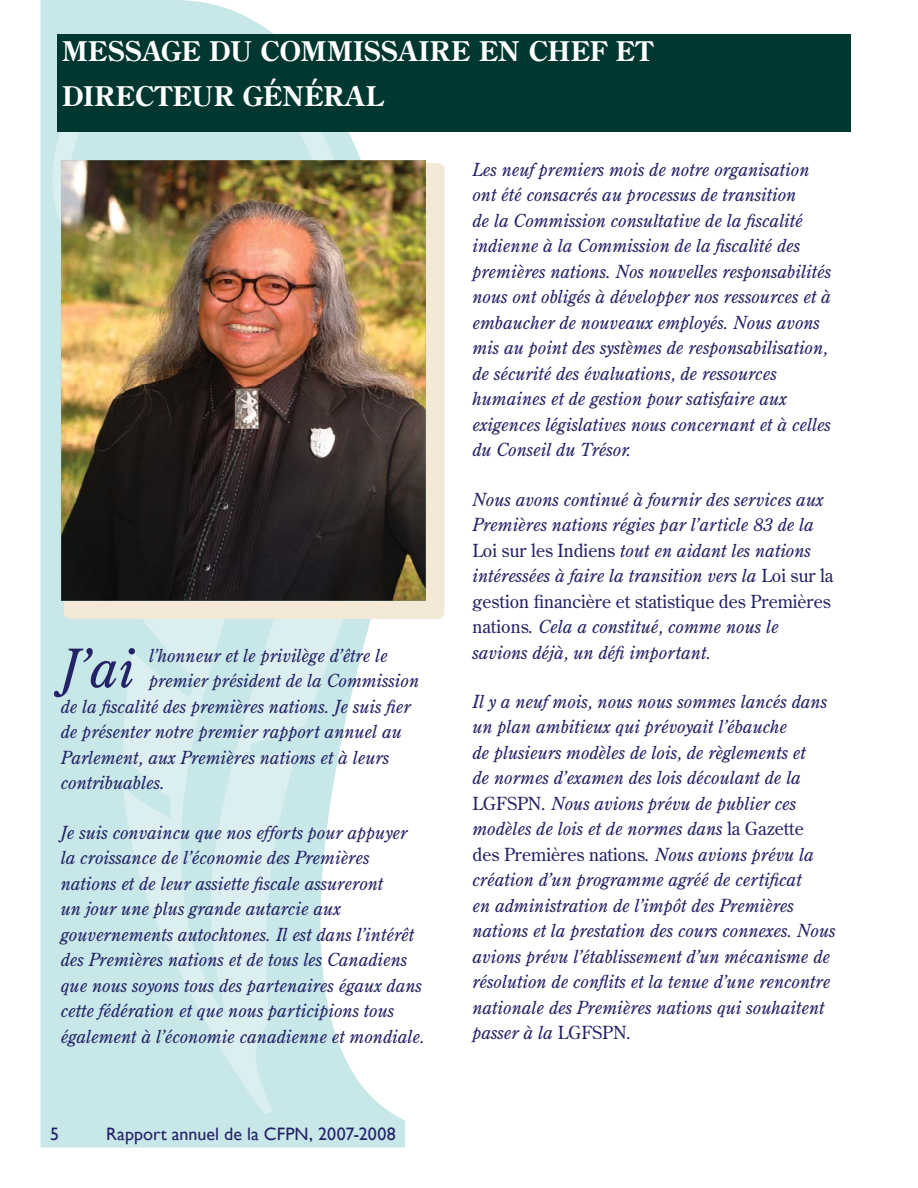
<style>
.page{position:relative;width:918px;height:1188px;background:#fff}
.page>*{position:absolute;margin:0;border:0;box-sizing:border-box;transform-origin:0 0}
.t1{font:italic 52.8px "Century Old Style Std";color:#242366}
.t2{font:700 27px/45px "Century Old Style Std";letter-spacing:.025em;color:#fff}
.t3{font:italic 18px/25.5px "Century Old Style Std";color:#242366}
.t4{font:18px "Gill Sans";letter-spacing:.005em;color:#242366}
.s1{font-style:normal}
</style>
<div class="page">
<svg style="left:40px;top:0;width:365px;height:1148px"></svg>
<svg style="left:53px;top:48px;width:290px;height:1067px;background:#cfeaeb"></svg>
<div style="left:57px;top:34px;width:793px;height:53px;background:#003730"></div>
<div style="left:57px;top:79px;width:793px;height:53px;background:#003730"></div>
<div style="left:404px;top:163px;width:41px;height:457px;background:#f3e9d6"></div>
<img style="left:63px;top:600px;width:77px;height:20px">
<img style="left:276px;top:600px;width:107px;height:20px">
<img style="left:223px;top:600px;width:53px;height:20px">
<img style="left:170px;top:600px;width:53px;height:20px">
<img style="left:140px;top:600px;width:30px;height:20px">
<img style="left:61px;top:160px;width:365px;height:440px">
<h2 class="t2" style="left:62px;top:31px;width:592px">MESSAGE DU COMMISSAIRE EN CHEF ET<br>DIRECTEUR GÉNÉRAL</h2>
<h1 class="t1" style="left:61px;top:648px;width:76px">J’ai</h1>
<p class="t3" style="left:149px;top:644px;width:240px">l’honneur et le privilège d’être le</p>
<p class="t3" style="left:149px;top:670px;width:272px">premier président de la Commission</p>
<p class="t3" style="left:61px;top:695px;width:351px">de la fiscalité des premières nations. Je suis fier</p>
<p class="t3" style="left:61px;top:721px;width:343px">de présenter notre premier rapport annuel au</p>
<p class="t3" style="left:61px;top:746px;width:330px">Parlement, aux Premières nations et à leurs</p>
<p class="t3" style="left:61px;top:772px;width:106px">contribuables.</p>
<p class="t3" style="left:61px;top:821px;width:366px">Je suis convaincu que nos efforts pour appuyer la croissance de l’économie des Premières nations et de leur assiette fiscale assureront<br>un jour une plus grande autarcie aux gouvernements autochtones. Il est dans l’intérêt des Premières nations et de tous les Canadiens que nous soyons tous des partenaires égaux dans cette fédération et que nous participions tous également à l’économie canadienne et mondiale.</p>
<p class="t4" style="left:50px;top:1124px;width:10px">5</p>
<p class="t4" style="left:106px;top:1124px;width:291px">Rapport annuel de la CFPN, 2007-2008</p>
<p class="t3" style="left:472px;top:158px;width:360px">Les neuf premiers mois de notre organisation ont été consacrés au processus de transition<br>de la Commission consultative de la fiscalité indienne à la Commission de la fiscalité des premières nations. Nos nouvelles responsabilités nous ont obligés à développer nos ressources et à embaucher de nouveaux employés. Nous avons mis au point des systèmes de responsabilisation, de sécurité des évaluations, de ressources humaines et de gestion pour satisfaire aux exigences législatives nous concernant et à celles du Conseil du Trésor.</p>
<p class="t3" style="left:472px;top:488px;width:363px">Nous avons continué à fournir des services aux Premières nations régies par l’article 83 de la <span class="s1">Loi sur les Indiens</span> tout en aidant les nations intéressées à faire la transition vers la <span class="s1">Loi sur la gestion financière et statistique des Premières nations</span>. Cela a constitué, comme nous le savions déjà, un défi important.</p>
<p class="t3" style="left:472px;top:690px;width:365px">Il y a neuf mois, nous nous sommes lancés dans un plan ambitieux qui prévoyait l’ébauche<br>de plusieurs modèles de lois, de règlements et<br>de normes d’examen des lois découlant de la <span class="s1">LGFSPN</span>. Nous avions prévu de publier ces modèles de lois et de normes dans <span class="s1">la Gazette<br>des Premières nations</span>. Nous avions prévu la création d’un programme agréé de certificat<br>en administration de l’impôt des Premières nations et la prestation des cours connexes. Nous avions prévu l’établissement d’un mécanisme de résolution de conflits et la tenue d’une rencontre nationale des Premières nations qui souhaitent passer à la <span class="s1">LGFSPN</span>.</p>
</div>
